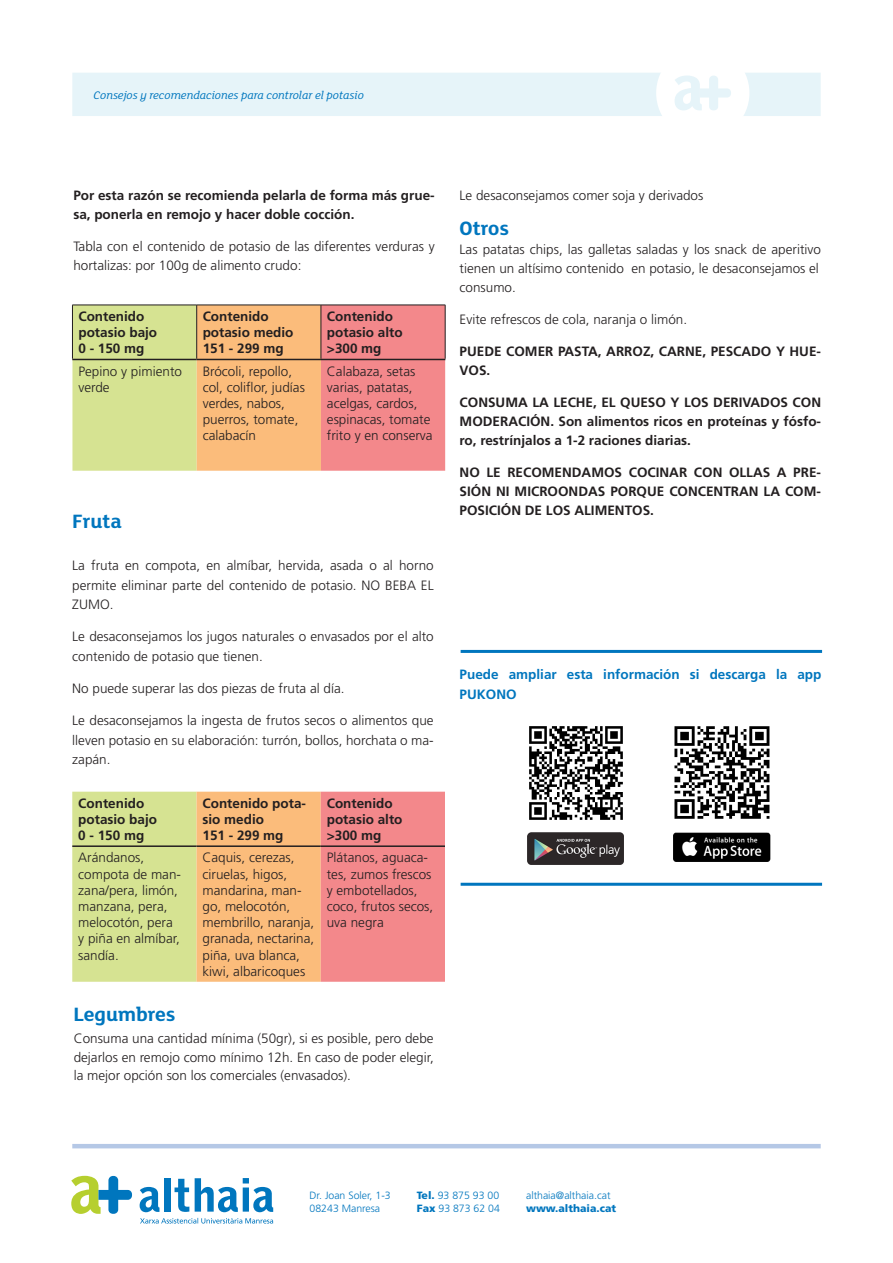
<style>
.page{position:relative;width:893px;height:1263px;background:#fff}
.page>*{position:absolute;margin:0;border:0;box-sizing:border-box;transform-origin:0 0}
.t1{font:700 21px "FS Lola";color:#0076be}
.t2{font:300 13.5px/16.2px "Frutiger LT Std";color:#231f20}
.t3{font:700 13.5px/16.2px "Frutiger LT Std";color:#231f20}
.t4{font:700 13.5px "Frutiger LT Std";color:#0076be}
.t5{font:italic 12px "FS Lola";color:#0076be}
.t6{font:300 10.5px "Frutiger LT Std";color:#0076be}
.t7{font:900 10.5px "Frutiger LT Std";color:#0076be}
.s1{font-weight:900}
</style>
<div class="page">
<div style="left:72px;top:73px;width:749px;height:43px;background:#e6f4f9"></div>
<svg style="left:71px;top:1176px;width:61px;height:38px"></svg>
<svg style="left:140px;top:1187px;width:19px;height:25px"></svg>
<div style="left:164px;top:1178px;width:7px;height:33px;background:#0076be"></div>
<svg style="left:175px;top:1179px;width:14px;height:33px"></svg>
<svg style="left:195px;top:1178px;width:78px;height:34px"></svg>
<svg style="left:140px;top:1218px;width:133px;height:5px"></svg>
<hr style="left:72px;top:1144px;width:749px;height:4px;background:#b5c8e6">
<div style="left:656px;top:46px;width:93px;height:94px;background:#fff;border-radius:50%"></div>
<svg style="left:675px;top:76px;width:56px;height:34px"></svg>
<svg style="left:72px;top:306px;width:373px;height:165px;background:#ebb788"></svg>
<hr style="left:196px;top:305px;width:1px;height:54px;background:#231f20">
<hr style="left:321px;top:305px;width:1px;height:54px;background:#231f20">
<hr style="left:72px;top:305px;width:125px;height:1px;background:#231f20">
<hr style="left:72px;top:305px;width:1px;height:54px;background:#231f20">
<hr style="left:197px;top:305px;width:124px;height:1px;background:#231f20">
<hr style="left:321px;top:305px;width:124px;height:1px;background:#231f20">
<hr style="left:445px;top:305px;width:1px;height:54px;background:#231f20">
<hr style="left:72px;top:359px;width:125px;height:1px;background:#231f20">
<hr style="left:197px;top:359px;width:124px;height:1px;background:#231f20">
<hr style="left:321px;top:359px;width:124px;height:1px;background:#231f20">
<svg style="left:72px;top:792px;width:373px;height:190px;background:#ecb788"></svg>
<hr style="left:72px;top:845px;width:125px;height:2px;background:#231f20">
<hr style="left:197px;top:845px;width:124px;height:2px;background:#231f20">
<hr style="left:321px;top:845px;width:124px;height:2px;background:#231f20">
<hr style="left:461px;top:650px;width:361px;height:3px;background:#0076be">
<img style="left:529px;top:726px;width:94px;height:94px">
<img style="left:674px;top:726px;width:96px;height:93px">
<img style="left:527px;top:833px;width:97px;height:32px">
<img style="left:674px;top:833px;width:96px;height:29px">
<hr style="left:461px;top:883px;width:361px;height:3px;background:#0076be">
<p class="t5" style="left:94px;top:87px;width:272px">Consejos y recomendaciones para controlar el potasio</p>
<p class="t3" style="left:73px;top:188px;width:363px">Por esta razón se recomienda pelarla de forma más grue-</p>
<p class="t3" style="left:73px;top:206px;width:283px">sa, ponerla en remojo y hacer doble cocción.</p>
<p class="t2" style="left:73px;top:239px;width:363px">Tabla con el contenido de potasio de las diferentes verduras y</p>
<p class="t2" style="left:73px;top:258px;width:230px">hortalizas: por 100g de alimento crudo:</p>
<p class="t3" style="left:78px;top:308px;width:68px">Contenido</p>
<p class="t3" style="left:78px;top:325px;width:80px">potasio bajo</p>
<p class="t3" style="left:78px;top:341px;width:68px">0 - 150 mg</p>
<p class="t3" style="left:203px;top:308px;width:68px">Contenido</p>
<p class="t3" style="left:203px;top:325px;width:92px">potasio medio</p>
<p class="t3" style="left:203px;top:341px;width:83px">151 - 299 mg</p>
<p class="t3" style="left:327px;top:308px;width:68px">Contenido</p>
<p class="t3" style="left:327px;top:325px;width:77px">potasio alto</p>
<p class="t3" style="left:327px;top:341px;width:56px">&gt;300 mg</p>
<p class="t2" style="left:78px;top:363px;width:105px">Pepino y pimiento verde</p>
<p class="t2" style="left:203px;top:363px;width:104px">Brócoli, repollo, col, coliflor, judías verdes, nabos, puerros, tomate, calabacín</p>
<p class="t2" style="left:327px;top:363px;width:107px">Calabaza, setas varias, patatas, acelgas, cardos, espinacas, tomate frito y en conserva</p>
<p class="t1" style="left:72px;top:507px;width:51px">Fruta</p>
<p class="t2" style="left:72px;top:556px;width:363px;line-height:19.5px;text-align:justify">La fruta en compota, en almíbar, hervida, asada o al horno permite eliminar parte del contenido de potasio. NO BEBA EL ZUMO.</p>
<p class="t2" style="left:72px;top:627px;width:363px;line-height:19.5px">Le desaconsejamos los jugos naturales o envasados por el alto contenido de potasio que tienen.</p>
<p class="t2" style="left:72px;top:680px;width:274px">No puede superar las dos piezas de fruta al día.</p>
<p class="t2" style="left:72px;top:711px;width:363px;line-height:19.5px;text-align:justify">Le desaconsejamos la ingesta de frutos secos o alimentos que lleven potasio en su elaboración: turrón, bollos, horchata o ma&shy;zapán.</p>
<p class="t3" style="left:78px;top:795px;width:68px">Contenido</p>
<p class="t3" style="left:78px;top:811px;width:80px">potasio bajo</p>
<p class="t3" style="left:78px;top:827px;width:68px">0 - 150 mg</p>
<p class="t3" style="left:203px;top:795px;width:105px">Contenido pota&shy;sio medio</p>
<p class="t3" style="left:203px;top:827px;width:83px">151 - 299 mg</p>
<p class="t3" style="left:327px;top:795px;width:68px">Contenido</p>
<p class="t3" style="left:327px;top:811px;width:77px">potasio alto</p>
<p class="t3" style="left:327px;top:827px;width:56px">&gt;300 mg</p>
<p class="t2" style="left:78px;top:850px;width:68px">Arándanos,</p>
<p class="t2" style="left:78px;top:866px;width:104px">compota de man&shy;zana/pera, limón, manzana, pera, melocotón, pera y piña en almíbar, sandía.</p>
<p class="t2" style="left:203px;top:850px;width:113px">Caquis, cerezas, ciruelas, higos, mandarina, man&shy;go, melocotón, membrillo, naranja, granada, nectarina, piña, uva blanca, kiwi, albaricoques</p>
<p class="t2" style="left:327px;top:850px;width:108px">Plátanos, aguaca&shy;tes, zumos frescos y embotellados, coco, frutos secos, uva negra</p>
<p class="t1" style="left:73px;top:1000px;width:104px">Legumbres</p>
<p class="t2" style="left:74px;top:1030px;width:361px">Consuma una cantidad mínima (50gr), si es posible, pero debe</p>
<p class="t2" style="left:74px;top:1049px;width:362px">dejarlos en remojo como mínimo 12h. En caso de poder elegir,</p>
<p class="t2" style="left:74px;top:1068px;width:279px">la mejor opción son los comerciales (envasados).</p>
<p class="t2" style="left:460px;top:188px;width:245px">Le desaconsejamos comer soja y derivados</p>
<p class="t1" style="left:460px;top:214px;width:51px">Otros</p>
<p class="t2" style="left:460px;top:242px;width:363px">Las patatas chips, las galletas saladas y los snack de aperitivo</p>
<p class="t2" style="left:460px;top:260px;width:361px">tienen un altísimo contenido en potasio, le desaconsejamos el</p>
<p class="t2" style="left:460px;top:279px;width:58px">consumo.</p>
<p class="t2" style="left:460px;top:311px;width:229px">Evite refrescos de cola, naranja o limón.</p>
<p class="t3" style="left:460px;top:343px;width:363px">PUEDE COMER PASTA, ARROZ, CARNE, PESCADO Y HUE-</p>
<p class="t3" style="left:460px;top:362px;width:32px">VOS.</p>
<p class="t3" style="left:460px;top:394px;width:363px">CONSUMA LA LECHE, EL QUESO Y LOS DERIVADOS CON</p>
<p class="t3" style="left:460px;top:413px;width:363px">MODERACIÓN. Son alimentos ricos en proteínas y fósfo-</p>
<p class="t3" style="left:460px;top:432px;width:233px">ro, restrínjalos a 1-2 raciones diarias.</p>
<p class="t3" style="left:460px;top:464px;width:363px">NO LE RECOMENDAMOS COCINAR CON OLLAS A PRE-</p>
<p class="t3" style="left:460px;top:483px;width:363px">SIÓN NI MICROONDAS PORQUE CONCENTRAN LA COM-</p>
<p class="t3" style="left:460px;top:502px;width:196px">POSICIÓN DE LOS ALIMENTOS.</p>
<p class="t4" style="left:460px;top:666px;width:363px">Puede ampliar esta información si descarga la app</p>
<p class="t4" style="left:460px;top:686px;width:59px">PUKONO</p>
<p class="t6" style="left:310px;top:1189px;width:83px">Dr. Joan Soler, 1-3</p>
<p class="t6" style="left:310px;top:1202px;width:72px">08243 Manresa</p>
<p class="t6" style="left:417px;top:1189px;width:84px"><span class="s1">Tel.</span> 93 875 93 00</p>
<p class="t6" style="left:417px;top:1202px;width:85px"><span class="s1">Fax</span> 93 873 62 04</p>
<p class="t6" style="left:526px;top:1189px;width:86px">althaia@althaia.cat</p>
<p class="t7" style="left:526px;top:1202px;width:92px">www.althaia.cat</p>
</div>
